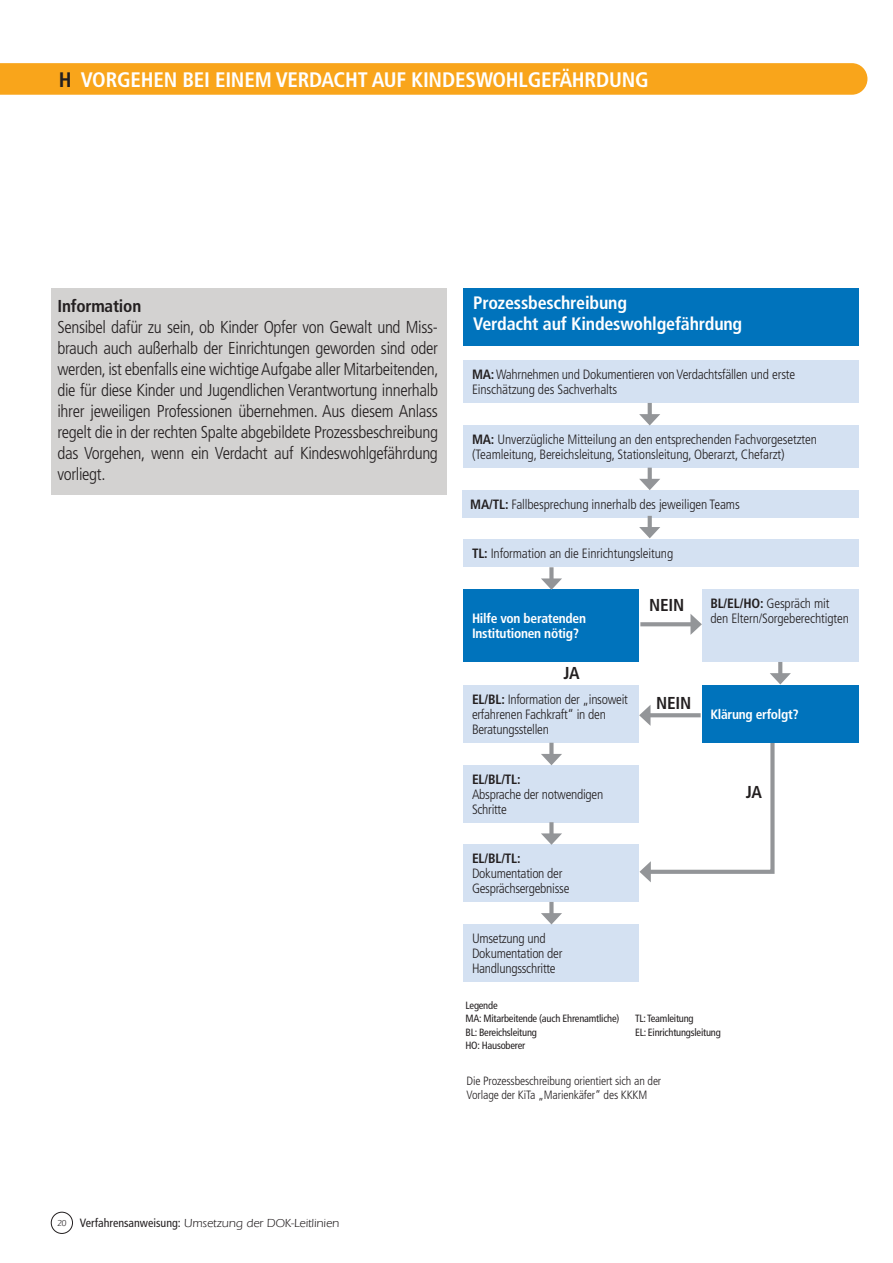
<style>
.page{position:relative;width:893px;height:1263px;background:#fff}
.page>*{position:absolute;margin:0;border:0;box-sizing:border-box;transform-origin:0 0}
.t1{font:700 condensed 21px "Frutiger LT Pro";letter-spacing:-.01em;color:#fff}
.t2{font:700 condensed 18px/21px "Frutiger LT Pro";letter-spacing:-.01em;color:#fff}
.t3{font:300 condensed 17.25px/21px "Frutiger LT Pro";letter-spacing:-.02em;color:#231f20;text-align:justify}
.t4{font:700 condensed 17.25px "Frutiger LT Pro";letter-spacing:-.01em;color:#231f20}
.t5{font:300 condensed 13.5px/15px "Frutiger LT Pro";letter-spacing:-.01em;color:#231f20}
.t6{font:700 condensed 13.5px/15px "Frutiger LT Pro";letter-spacing:-.02em;color:#fff}
.t7{font:700 condensed 13.5px "Frutiger LT Pro";letter-spacing:-.01em;color:#231f20}
.t8{font:300 condensed 12px/13.5px "Frutiger LT Pro";letter-spacing:-.01em;color:#231f20}
.t9{font:12px "ITC Eras LT";color:#231f20}
.t10{font:condensed 10.5px/13.5px "Frutiger LT Pro";letter-spacing:-.02em;color:#231f20}
.s1{color:#231f20}
.s2{font-weight:700}
.s3{font-size:9px}
.s4{font-family:"Frutiger LT Pro";font-stretch:condensed}
</style>
<div class="page">
<div style="left:51px;top:1212px;width:22px;height:22px;border:1px solid #231f20;border-radius:50%"></div>
<div style="left:51px;top:288px;width:395px;height:207px;background:#d3d2d1"></div>
<div style="left:463px;top:361px;width:396px;height:42px;background:#d4e1f2"></div>
<div style="left:463px;top:425px;width:396px;height:43px;background:#d4e1f2"></div>
<div style="left:462px;top:490px;width:397px;height:27px;background:#d4e1f2"></div>
<div style="left:463px;top:540px;width:396px;height:27px;background:#d4e1f2"></div>
<div style="left:463px;top:590px;width:176px;height:72px;background:#0073bc"></div>
<div style="left:702px;top:590px;width:157px;height:72px;background:#d4e1f2"></div>
<div style="left:463px;top:686px;width:176px;height:57px;background:#d4e1f2"></div>
<svg style="left:639px;top:743px;width:136px;height:139px"></svg>
<div style="left:463px;top:765px;width:176px;height:57px;background:#d4e1f2"></div>
<div style="left:463px;top:845px;width:176px;height:57px;background:#d4e1f2"></div>
<div style="left:463px;top:924px;width:176px;height:58px;background:#d4e1f2"></div>
<div style="left:702px;top:686px;width:157px;height:57px;background:#0073bc"></div>
<div style="left:0;top:63px;width:867px;height:32px;background:#f9a51b"></div>
<div style="left:463px;top:288px;width:396px;height:57px;background:#0073bc"></div>
<svg style="left:648px;top:403px;width:4px;height:11px"></svg>
<svg style="left:639px;top:414px;width:21px;height:11px"></svg>
<svg style="left:648px;top:468px;width:4px;height:11px"></svg>
<svg style="left:639px;top:479px;width:21px;height:11px"></svg>
<svg style="left:648px;top:516px;width:4px;height:11px"></svg>
<svg style="left:639px;top:527px;width:21px;height:11px"></svg>
<div style="left:549px;top:567px;width:5px;height:15px;background:#939598"></div>
<svg style="left:541px;top:578px;width:21px;height:12px"></svg>
<svg style="left:778px;top:662px;width:4px;height:11px"></svg>
<svg style="left:770px;top:673px;width:21px;height:11px"></svg>
<div style="left:549px;top:743px;width:5px;height:15px;background:#939598"></div>
<svg style="left:541px;top:754px;width:21px;height:11px"></svg>
<div style="left:549px;top:822px;width:5px;height:15px;background:#939598"></div>
<svg style="left:541px;top:833px;width:21px;height:12px"></svg>
<div style="left:549px;top:902px;width:5px;height:15px;background:#939598"></div>
<svg style="left:541px;top:913px;width:21px;height:11px"></svg>
<svg style="left:640px;top:622px;width:50px;height:4px"></svg>
<svg style="left:690px;top:614px;width:12px;height:21px"></svg>
<svg style="left:650px;top:713px;width:51px;height:4px"></svg>
<svg style="left:639px;top:705px;width:11px;height:20px"></svg>
<h1 class="t1" style="left:59px;top:67px;width:591px"><span class="s1">H</span> VORGEHEN BEI EINEM VERDACHT AUF KINDESWOHLGEFÄHRDUNG</h1>
<p class="t4" style="left:57px;top:295px;width:85px">Information</p>
<p class="t3" style="left:57px;top:316px;width:383px">Sensibel dafür zu sein, ob Kinder Opfer von Gewalt und Miss&shy;brauch auch außerhalb der Einrichtungen geworden sind oder werden, ist ebenfalls eine wichtige Aufgabe aller Mitarbeitenden, die für diese Kinder und Jugendlichen Verantwortung innerhalb ihrer jeweiligen Professionen übernehmen. Aus diesem Anlass regelt die in der rechten Spalte abgebildete Prozessbeschreibung das Vorgehen, wenn ein Verdacht auf Kindeswohlgefährdung vorliegt.</p>
<h2 class="t2" style="left:473px;top:293px;width:270px">Prozessbeschreibung<br>Verdacht auf Kindeswohlgefährdung</h2>
<p class="t5" style="left:472px;top:367px;width:325px"><span class="s2">MA:</span> Wahrnehmen und Dokumentieren von Verdachtsfällen und erste<br>Einschätzung des Sachverhalts</p>
<p class="t5" style="left:472px;top:432px;width:347px"><span class="s2">MA:</span> Unverzügliche Mitteilung an den entsprechenden Fachvorgesetzten (Teamleitung, Bereichsleitung, Stationsleitung, Oberarzt, Chefarzt)</p>
<p class="t5" style="left:470px;top:497px;width:271px"><span class="s2">MA/TL:</span> Fallbesprechung innerhalb des jeweiligen Teams</p>
<p class="t5" style="left:472px;top:546px;width:203px"><span class="s2">TL:</span> Information an die Einrichtungsleitung</p>
<p class="t6" style="left:472px;top:611px;width:116px">Hilfe von beratenden<br>Institutionen nötig?</p>
<p class="t4" style="left:564px;top:663px;width:18px">JA</p>
<p class="t5" style="left:472px;top:692px;width:157px"><span class="s2">EL/BL:</span> Information der „insoweit erfahrenen Fachkraft“ in den<br>Beratungsstellen</p>
<p class="t7" style="left:472px;top:771px;width:50px">EL/BL/TL:</p>
<p class="t5" style="left:472px;top:787px;width:133px">Absprache der notwendigen<br>Schritte</p>
<p class="t7" style="left:472px;top:851px;width:50px">EL/BL/TL:</p>
<p class="t5" style="left:472px;top:866px;width:99px">Dokumentation der<br>Gesprächsergebnisse</p>
<p class="t5" style="left:472px;top:931px;width:92px">Umsetzung und<br>Dokumentation der<br>Handlungsschritte</p>
<p class="t4" style="left:649px;top:595px;width:37px">NEIN</p>
<p class="t4" style="left:656px;top:693px;width:37px">NEIN</p>
<p class="t10" style="left:465px;top:998px;width:155px">Legende<br>MA: Mitarbeitende (auch Ehrenamtliche)</p>
<p class="t10" style="left:635px;top:1012px;width:60px">TL: Teamleitung</p>
<p class="t5" style="left:710px;top:596px;width:140px"><span class="s2">BL/EL/HO:</span> Gespräch mit den Eltern/Sorgeberechtigten</p>
<p class="t6" style="left:710px;top:707px;width:90px">Klärung erfolgt?</p>
<p class="t4" style="left:746px;top:782px;width:18px">JA</p>
<p class="t10" style="left:465px;top:1025px;width:73px">BL: Bereichsleitung</p>
<p class="t10" style="left:635px;top:1025px;width:87px">EL: Einrichtungsleitung</p>
<p class="t10" style="left:465px;top:1039px;width:61px">HO: Hausoberer</p>
<p class="t8" style="left:466px;top:1074px;width:196px">Die Prozessbeschreibung orientiert sich an der<br>Vorlage der KiTa „Marienkäfer“ des KKKM</p>
<p class="t9" style="left:57px;top:1217px;width:283px"><span class="s3">20</span> <span class="s4">Verfahrensanweisung:</span> Umsetzung der DOK-Leitlinien</p>
</div>
